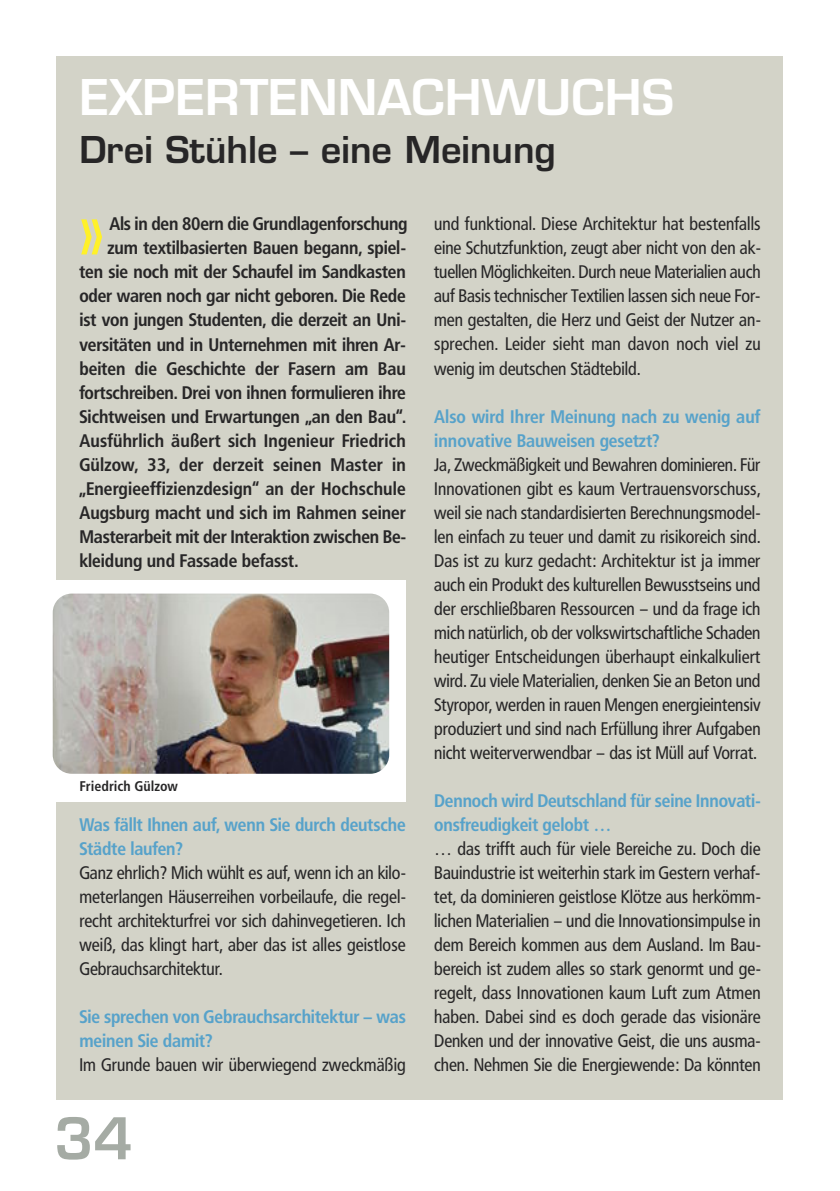
<style>
.page{position:relative;width:840px;height:1191px;background:#fff}
.page>*{position:absolute;margin:0;border:0;box-sizing:border-box;transform-origin:0 0}
.t1{font:600 56px "Eurostile";color:#a5aba4}
.t2{font:600 48px "Eurostile";color:#fff}
.t3{font:600 36px "Eurostile";color:#272627}
.t4{font:18px/24px "Frutiger Condensed BQ";color:#272627;text-align:justify}
.t5{font:700 18px "Frutiger Condensed BQ";letter-spacing:-.005em;color:#272627}
.t6{font:700 18px/24px "Frutiger Condensed BQ";letter-spacing:-.005em;color:#57a2ca}
.t7{font:700 condensed 14px "Frutiger";color:#272627}
</style>
<div class="page">
<div style="left:57px;top:57px;width:725px;height:1043px;background:#d3d3c8"></div>
<div style="left:23px;top:580px;width:382px;height:222px;background:#fff"></div>
<img style="left:53px;top:593px;width:336px;height:181px;border-radius:19px">
<h2 class="t2" style="left:79px;top:79px;width:595px">EXPERTENNACHWUCHS</h2>
<h3 class="t3" style="left:79px;top:136px;width:477px">Drei Stühle – eine Meinung</h3>
<p class="t5" style="left:109px;top:214px;width:299px">Als in den 80ern die Grundlagenforschung</p>
<p class="t5" style="left:107px;top:238px;width:300px">zum textilbasierten Bauen begann, spiel-</p>
<p class="t5" style="left:79px;top:262px;width:327px">ten sie noch mit der Schaufel im Sandkasten</p>
<p class="t5" style="left:79px;top:286px;width:327px">oder waren noch gar nicht geboren. Die Rede</p>
<p class="t5" style="left:79px;top:310px;width:328px">ist von jungen Studenten, die derzeit an Uni-</p>
<p class="t5" style="left:79px;top:334px;width:327px">versitäten und in Unternehmen mit ihren Ar-</p>
<p class="t5" style="left:79px;top:358px;width:328px">beiten die Geschichte der Fasern am Bau</p>
<p class="t5" style="left:79px;top:382px;width:327px">fortschreiben. Drei von ihnen formulieren ihre</p>
<p class="t5" style="left:79px;top:406px;width:327px">Sichtweisen und Erwartungen „an den Bau“.</p>
<p class="t5" style="left:79px;top:430px;width:328px">Ausführlich äußert sich Ingenieur Friedrich</p>
<p class="t5" style="left:79px;top:454px;width:328px">Gülzow, 33, der derzeit seinen Master in</p>
<p class="t5" style="left:79px;top:478px;width:327px">„Energieeffizienzdesign“ an der Hochschule</p>
<p class="t5" style="left:79px;top:502px;width:328px">Augsburg macht und sich im Rahmen seiner</p>
<p class="t5" style="left:79px;top:526px;width:328px">Masterarbeit mit der Interaktion zwischen Be-</p>
<p class="t5" style="left:79px;top:550px;width:220px">kleidung und Fassade befasst.</p>
<p class="t7" style="left:79px;top:780px;width:100px">Friedrich Gülzow</p>
<p class="t6" style="left:79px;top:812px;width:327px">Was fällt Ihnen auf, wenn Sie durch deutsche<br>Städte laufen?</p>
<p class="t4" style="left:79px;top:860px;width:328px">Ganz ehrlich? Mich wühlt es auf, wenn ich an kilo&shy;meterlangen Häuserreihen vorbeilaufe, die regel&shy;recht architekturfrei vor sich dahinvegetieren. Ich weiß, das klingt hart, aber das ist alles geistlose Gebrauchsarchitektur.</p>
<p class="t6" style="left:79px;top:1004px;width:327px">Sie sprechen von Gebrauchsarchitektur – was meinen Sie damit?</p>
<p class="t4" style="left:79px;top:1052px;width:328px">Im Grunde bauen wir überwiegend zweckmäßig</p>
<h1 class="t1" style="left:54px;top:1117px;width:80px">34</h1>
<p class="t4" style="left:434px;top:212px;width:328px">und funktional. Diese Architektur hat bestenfalls eine Schutzfunktion, zeugt aber nicht von den ak&shy;tuellen Möglichkeiten. Durch neue Materialien auch auf Basis technischer Textilien lassen sich neue For&shy;men gestalten, die Herz und Geist der Nutzer an&shy;sprechen. Leider sieht man davon noch viel zu wenig im deutschen Städtebild.</p>
<p class="t6" style="left:434px;top:404px;width:327px">Also wird Ihrer Meinung nach zu wenig auf innovative Bauweisen gesetzt?</p>
<p class="t4" style="left:434px;top:452px;width:328px">Ja, Zweckmäßigkeit und Bewahren dominieren. Für Innovationen gibt es kaum Vertrauensvorschuss, weil sie nach standardisierten Berechnungsmodel&shy;len einfach zu teuer und damit zu risikoreich sind.<br>Das ist zu kurz gedacht: Architektur ist ja immer auch ein Produkt des kulturellen Bewusstseins und der erschließbaren Ressourcen – und da frage ich mich natürlich, ob der volkswirtschaftliche Schaden heutiger Entscheidungen überhaupt einkalkuliert wird. Zu viele Materialien, denken Sie an Beton und Styropor, werden in rauen Mengen energieintensiv produziert und sind nach Erfüllung ihrer Aufgaben nicht weiterverwendbar – das ist Müll auf Vorrat.</p>
<p class="t6" style="left:434px;top:788px;width:328px">Dennoch wird Deutschland für seine Innovati&shy;onsfreudigkeit gelobt …</p>
<p class="t4" style="left:434px;top:836px;width:328px">… das trifft auch für viele Bereiche zu. Doch die Bauindustrie ist weiterhin stark im Gestern verhaf&shy;tet, da dominieren geistlose Klötze aus herkömm&shy;lichen Materialien – und die Innovationsimpulse in dem Bereich kommen aus dem Ausland. Im Bau&shy;bereich ist zudem alles so stark genormt und ge&shy;regelt, dass Innovationen kaum Luft zum Atmen haben. Dabei sind es doch gerade das visionäre Denken und der innovative Geist, die uns ausma&shy;chen. Nehmen Sie die Energiewende: Da könnten</p>
</div>
